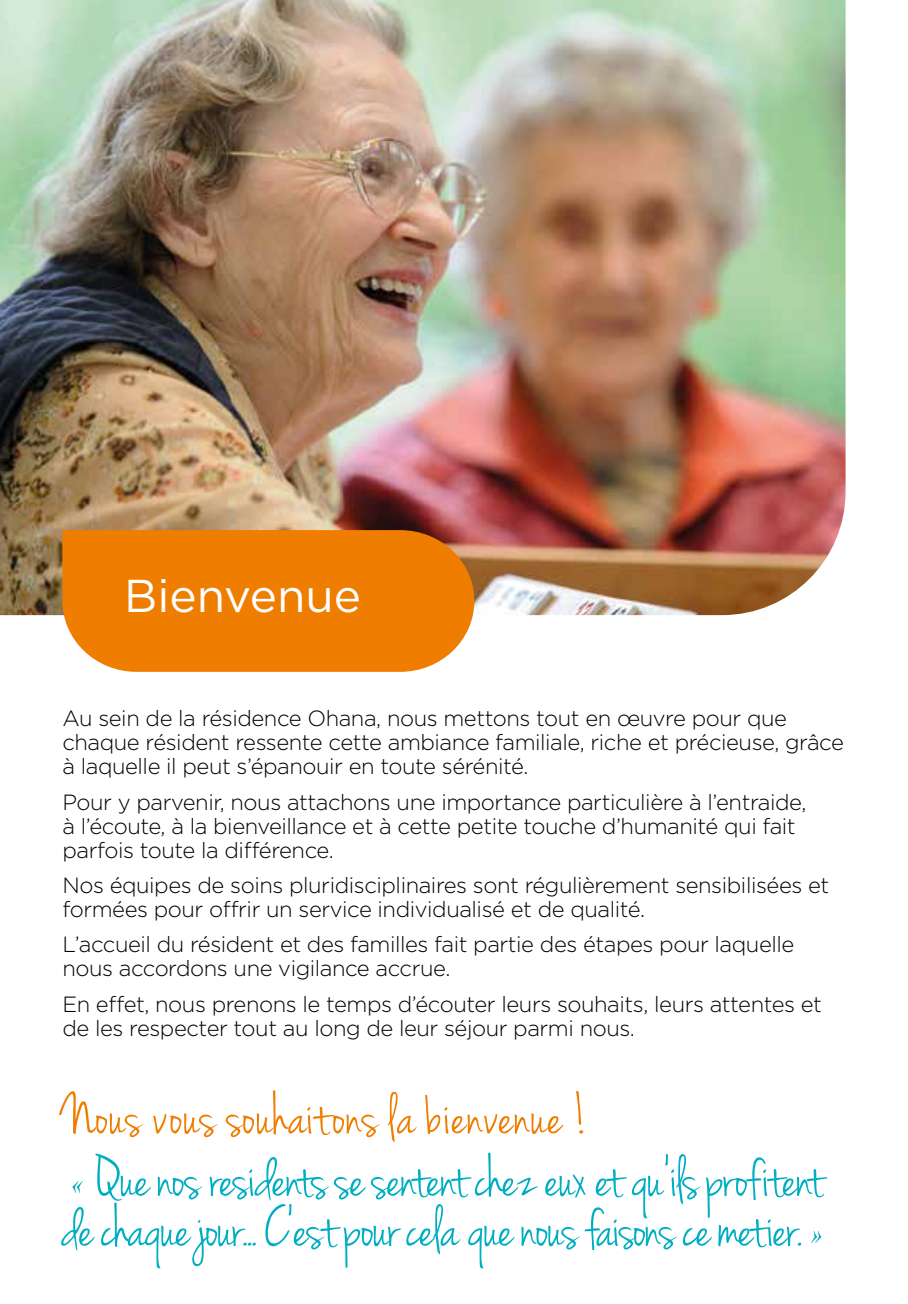
<style>
.page{position:relative;width:908px;height:1304px;background:#fff}
.page>*{position:absolute;margin:0;border:0;box-sizing:border-box;transform-origin:0 0}
.t1{font:60px/62.4px "Jenna Sue";letter-spacing:-.02em;color:#00aec3}
.t2{font:46px "Gotham";color:#fff}
.t3{font:300 22px/24px "Gotham";letter-spacing:-.02em;color:#000}
.s1{color:#ef7d00}
.s2{font-family:"Savoye Let Plain"}
</style>
<div class="page">
<img style="left:0;top:0;width:845px;height:615px">
<svg style="left:62px;top:530px;width:412px;height:142px;background:#ee810b"></svg>
<h2 class="t2" style="left:124px;top:566px;width:238px">Bienvenue</h2>
<p class="t3" style="left:62px;top:706px;width:782px">Au sein de la résidence Ohana, nous mettons tout en œuvre pour que chaque résident ressente cette ambiance familiale, riche et précieuse, grâce à laquelle il peut s’épanouir en toute sérénité.</p>
<p class="t3" style="left:62px;top:789px;width:745px">Pour y parvenir, nous attachons une importance particulière à l’entraide, à l’écoute, à la bienveillance et à cette petite touche d’humanité qui fait parfois toute la différence.</p>
<p class="t3" style="left:62px;top:873px;width:768px">Nos équipes de soins pluridisciplinaires sont régulièrement sensibilisées et formées pour offrir un service individualisé et de qualité.</p>
<p class="t3" style="left:62px;top:932px;width:733px">L’accueil du résident et des familles fait partie des étapes pour laquelle nous accordons une vigilance accrue.</p>
<p class="t3" style="left:62px;top:991px;width:760px">En effet, nous prenons le temps d’écouter leurs souhaits, leurs attentes et de les respecter tout au long de leur séjour parmi nous.</p>
<h1 class="t1" style="left:62px;top:1088px;width:762px"><span class="s1">Nous vous souhaitons la bienvenue !<br></span><span class="s2">«</span> Que nos residents se sentent chez eux et qu’ils profitent</h1>
<h1 class="t1" style="left:62px;top:1200px;width:765px">de chaque jour... C’est pour cela que nous faisons ce metier. <span class="s2">»</span></h1>
</div>
